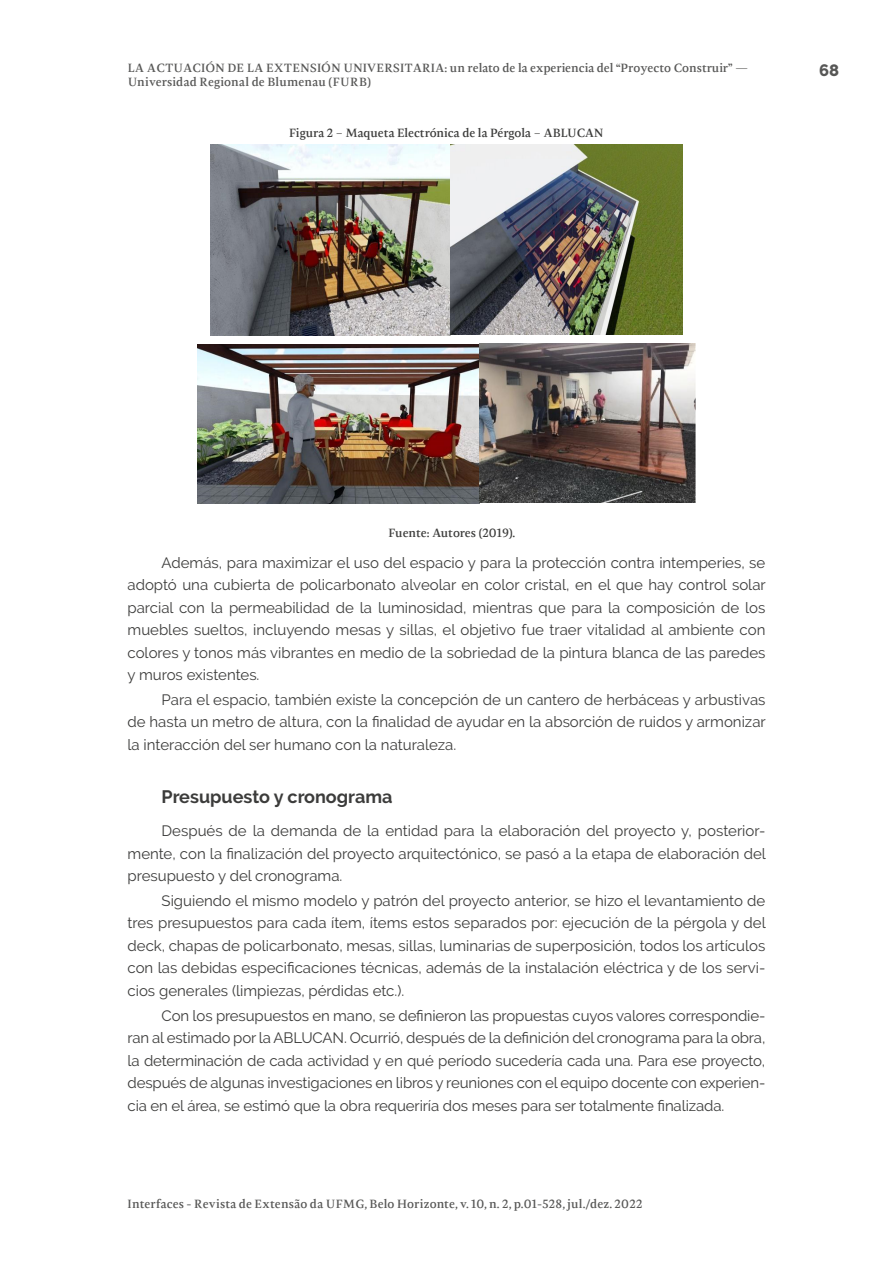
<style>
.page{position:relative;width:893px;height:1263px;background:#fff}
.page>*{position:absolute;margin:0;border:0;box-sizing:border-box;transform-origin:0 0}
.t1{font:700 18px "Raleway";color:#3c3c3b}
.t2{font:800 16.5px "Raleway";color:#575756}
.t3{font:15px/22.5px "Raleway";color:#3c3c3b;text-align:justify}
.t4{font:500 12px/14.4px "Radiata";color:#575756}
.t5{font:500 12px "Radiata";color:#3c3c3b}
</style>
<div class="page">
<img style="left:210px;top:144px;width:473px;height:191px">
<img style="left:198px;top:344px;width:497px;height:159px">
<p class="t4" style="left:128px;top:61px;width:622px">LA ACTUACIÓN DE LA EXTENSIÓN UNIVERSITARIA: un relato de la experiencia del “Proyecto Construir” —<br>Universidad Regional de Blumenau (FURB)</p>
<p class="t5" style="left:289px;top:125px;width:316px">Figura 2 – Maqueta Electrónica de la Pérgola – ABLUCAN</p>
<p class="t2" style="left:819px;top:61px;width:22px">68</p>
<p class="t5" style="left:388px;top:525px;width:128px">Fuente: Autores (2019).</p>
<p class="t3" style="left:128px;top:551px;width:640px;text-indent:34px">Además, para maximizar el uso del espacio y para la protección contra intemperies, se adoptó una cubierta de policarbonato alveolar en color cristal, en el que hay control solar parcial con la permeabilidad de la luminosidad, mientras que para la composición de los muebles sueltos, incluyendo mesas y sillas, el objetivo fue traer vitalidad al ambiente con colores y tonos más vibrantes en medio de la sobriedad de la pintura blanca de las paredes y muros existentes.</p>
<p class="t3" style="left:128px;top:688px;width:640px;text-indent:34px">Para el espacio, también existe la concepción de un cantero de herbáceas y arbustivas de hasta un metro de altura, con la finalidad de ayudar en la absorción de ruidos y armonizar la interacción del ser humano con la naturaleza.</p>
<p class="t1" style="left:162px;top:786px;width:232px">Presupuesto y cronograma</p>
<p class="t3" style="left:128px;top:820px;width:640px;text-indent:34px">Después de la demanda de la entidad para la elaboración del proyecto y, posterior&shy;mente, con la finalización del proyecto arquitectónico, se pasó a la etapa de elaboración del presupuesto y del cronograma.</p>
<p class="t3" style="left:128px;top:889px;width:640px;text-indent:34px">Siguiendo el mismo modelo y patrón del proyecto anterior, se hizo el levantamiento de tres presupuestos para cada ítem, ítems estos separados por: ejecución de la pérgola y del deck, chapas de policarbonato, mesas, sillas, luminarias de superposición, todos los artículos con las debidas especificaciones técnicas, además de la instalación eléctrica y de los servi&shy;cios generales (limpiezas, pérdidas etc.).</p>
<p class="t3" style="left:128px;top:1004px;width:639px;text-indent:34px">Con los presupuestos en mano, se definieron las propuestas cuyos valores correspondie&shy;ran al estimado por la ABLUCAN. Ocurrió, después de la definición del cronograma para la obra, la determinación de cada actividad y en qué período sucedería cada una. Para ese proyecto, después de algunas investigaciones en libros y reuniones con el equipo docente con experien&shy;cia en el área, se estimó que la obra requeriría dos meses para ser totalmente finalizada.</p>
<p class="t4" style="left:128px;top:1196px;width:516px">Interfaces - Revista de Extensão da UFMG, Belo Horizonte, v. 10, n. 2, p.01-528, jul./dez. 2022</p>
</div>
